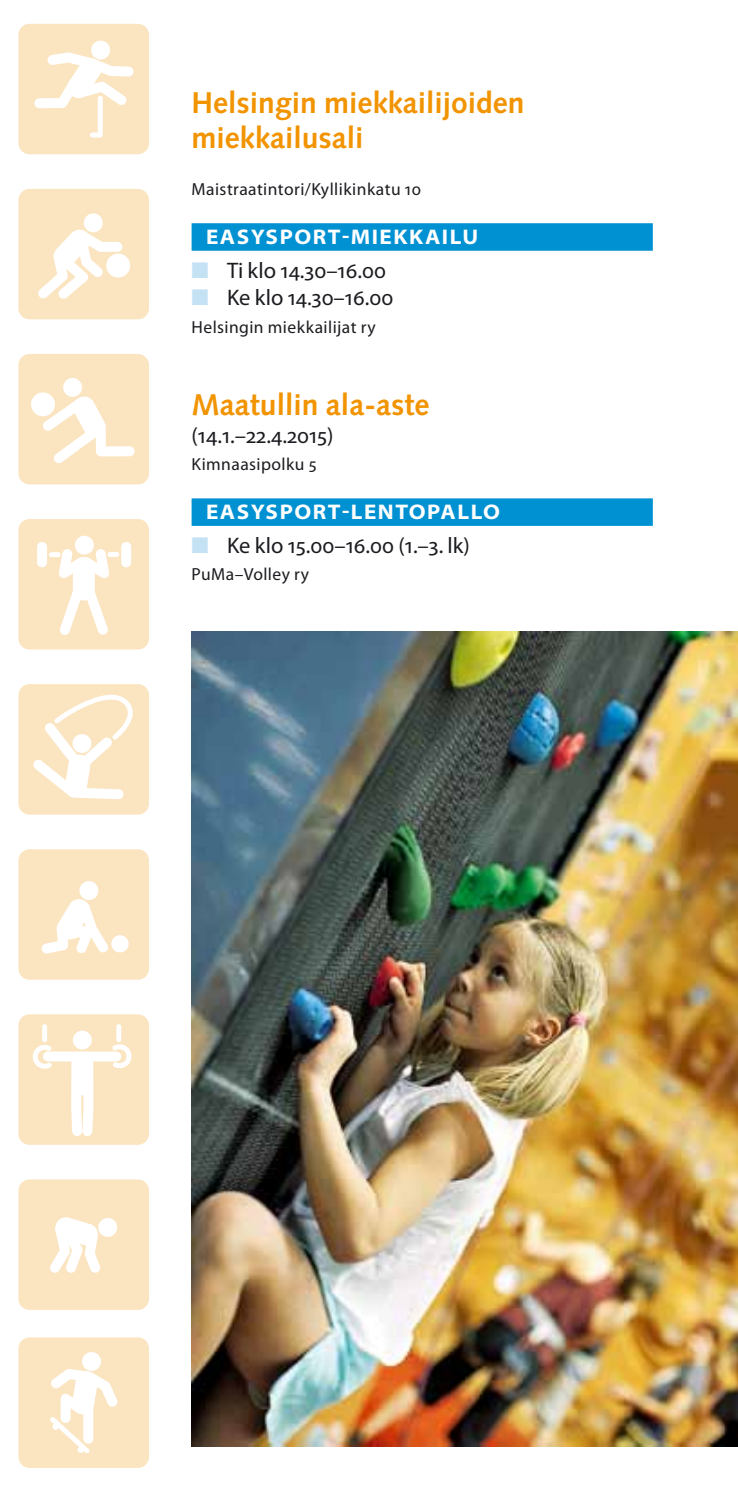
<style>
.page{position:relative;width:738px;height:1489px;background:#fff}
.page>*{position:absolute;margin:0;border:0;box-sizing:border-box;transform-origin:0 0}
.t1{font:700 30px/35px "Syntax LT Std";color:#f29300}
.t2{font:22.5px "Myriad Pro";color:#1b1c20}
.t3{font:700 semi-expanded 21.25px "Myriad Pro";letter-spacing:.07em;color:#fff}
.t4{font:17.5px "Myriad Pro";letter-spacing:.025em;color:#1b1c20}
.s1{color:#c5e2f5}
</style>
<div class="page">
<img style="left:191px;top:631px;width:546px;height:815px">
<div style="left:18px;top:189px;width:131px;height:130px;background:#fbe4c0;border-radius:11px"></div>
<svg style="left:38px;top:213px;width:92px;height:86px"></svg>
<div style="left:18px;top:849px;width:131px;height:130px;background:#fbe4c0;border-radius:11px"></div>
<svg style="left:41px;top:881px;width:88px;height:73px"></svg>
<div style="left:18px;top:519px;width:131px;height:130px;background:#fbe4c0;border-radius:11px"></div>
<div style="left:75px;top:535px;width:19px;height:19px;background:#fff;border-radius:50%"></div>
<svg style="left:60px;top:591px;width:48px;height:44px"></svg>
<div style="left:73px;top:557px;width:22px;height:43px;background:#fff;border-radius:11px"></div>
<svg style="left:59px;top:548px;width:50px;height:30px"></svg>
<div style="left:49px;top:552px;width:12px;height:5px;background:#fff;border-radius:2px"></div>
<div style="left:37px;top:542px;width:10px;height:25px;background:#fff;border-radius:5px"></div>
<div style="left:107px;top:552px;width:12px;height:5px;background:#fff;border-radius:2px"></div>
<div style="left:121px;top:542px;width:10px;height:25px;background:#fff;border-radius:5px"></div>
<div style="left:18px;top:1337px;width:131px;height:130px;background:#fbe4c0;border-radius:11px"></div>
<svg style="left:50px;top:1352px;width:68px;height:101px"></svg>
<div style="left:52px;top:1423px;width:7px;height:6px;background:#fff;border-radius:50%"></div>
<div style="left:77px;top:1446px;width:7px;height:6px;background:#fff;border-radius:50%"></div>
<div style="left:18px;top:24px;width:131px;height:130px;background:#fbe4c0;border-radius:11px"></div>
<svg style="left:34px;top:40px;width:99px;height:97px"></svg>
<div style="left:18px;top:684px;width:131px;height:130px;background:#fbe4c0;border-radius:11px"></div>
<svg style="left:33px;top:694px;width:100px;height:105px"></svg>
<div style="left:18px;top:1014px;width:131px;height:130px;background:#fbe4c0;border-radius:11px"></div>
<svg style="left:32px;top:1045px;width:20px;height:24px"></svg>
<svg style="left:112px;top:1044px;width:20px;height:25px"></svg>
<div style="left:42px;top:1024px;width:5px;height:18px;background:#fff;border-radius:2px"></div>
<div style="left:116px;top:1024px;width:5px;height:18px;background:#fff;border-radius:2px"></div>
<div style="left:73px;top:1030px;width:19px;height:19px;background:#fff;border-radius:50%"></div>
<svg style="left:71px;top:1088px;width:22px;height:48px"></svg>
<div style="left:71px;top:1051px;width:22px;height:44px;background:#fff;border-radius:11px"></div>
<div style="left:43px;top:1051px;width:78px;height:10px;background:#fff;border-radius:5px"></div>
<div style="left:18px;top:1179px;width:131px;height:130px;background:#fbe4c0;border-radius:11px"></div>
<div style="left:98px;top:1217px;width:19px;height:19px;background:#fff;border-radius:50%"></div>
<svg style="left:50px;top:1217px;width:51px;height:56px"></svg>
<div style="left:18px;top:354px;width:131px;height:130px;background:#fbe4c0;border-radius:11px"></div>
<svg style="left:31px;top:378px;width:103px;height:85px"></svg>
<div style="left:191px;top:223px;width:461px;height:28px;background:#0091d3"></div>
<div style="left:191px;top:498px;width:461px;height:28px;background:#0091d3"></div>
<h1 class="t1" style="left:191px;top:85px;width:334px">Helsingin miekkailijoiden miekkailusali</h1>
<p class="t4" style="left:191px;top:180px;width:231px">Maistraatintori/Kyllikinkatu 10</p>
<p class="t3" style="left:206px;top:225px;width:16px">EASYSPORT</p>
<p class="t3" style="left:342px;top:225px;width:24px">-MIEKKAILU</p>
<p class="t2" style="left:191px;top:258px;width:196px"><span class="s1">■</span> Ti klo 14.30–16.00</p>
<p class="t2" style="left:191px;top:285px;width:203px"><span class="s1">■</span> Ke klo 14.30–16.00</p>
<p class="t4" style="left:191px;top:317px;width:185px">Helsingin miekkailijat ry</p>
<h1 class="t1" style="left:191px;top:387px;width:239px">Maatullin ala-aste</h1>
<p class="t2" style="left:191px;top:423px;width:143px">(14.1.–22.4.2015)</p>
<p class="t4" style="left:191px;top:455px;width:126px">Kimnaasipolku 5</p>
<p class="t3" style="left:206px;top:500px;width:295px">EASYSPORT-LENTOPALLO</p>
<p class="t2" style="left:191px;top:533px;width:279px"><span class="s1">■</span> Ke klo 15.00–16.00 (1.–3. lk)</p>
<p class="t4" style="left:191px;top:565px;width:119px">PuMa–Volley ry</p>
</div>
